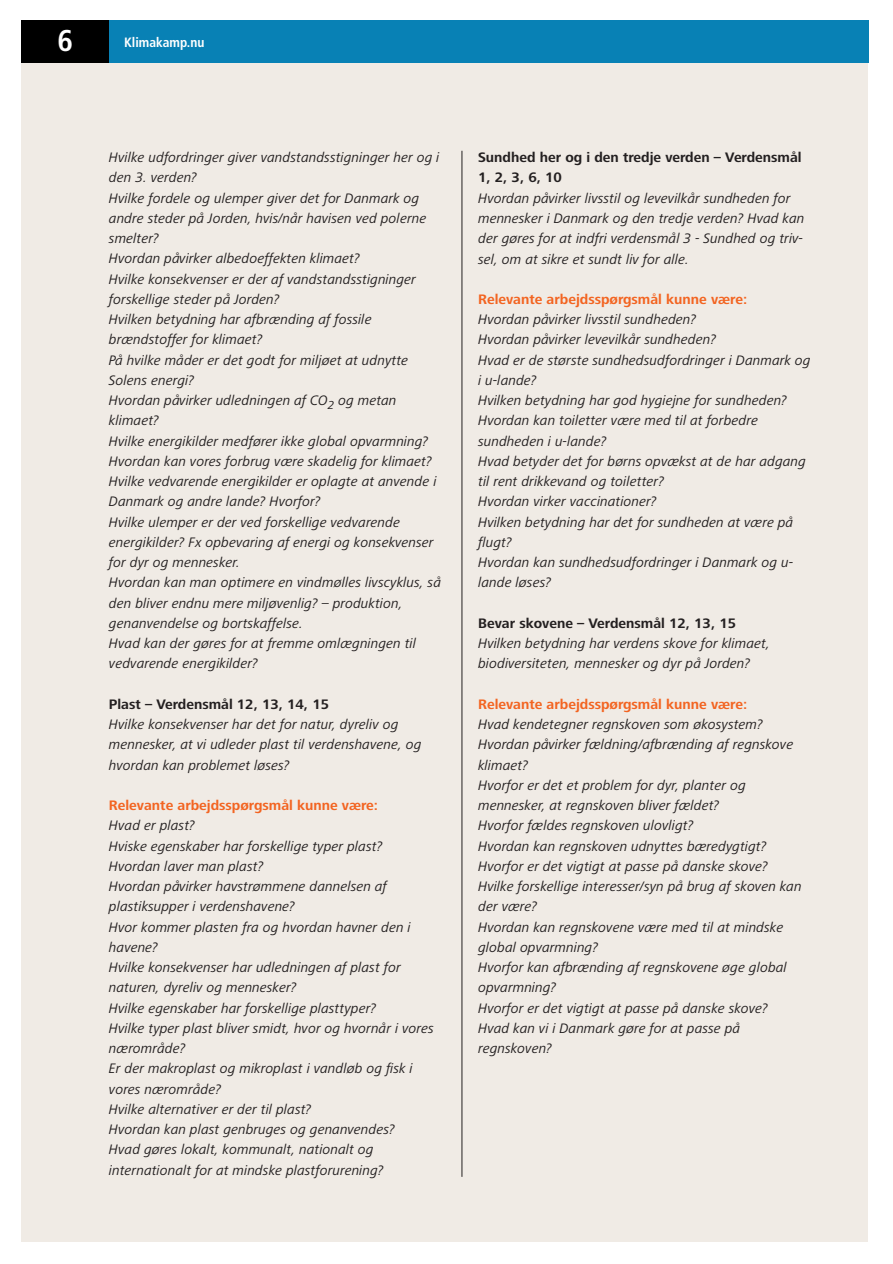
<style>
.page{position:relative;width:893px;height:1264px;background:#fff}
.page>*{position:absolute;margin:0;border:0;box-sizing:border-box;transform-origin:0 0}
.t1{font:700 condensed 30px "Frutiger LT Std";color:#fff}
.t2{font:italic 14.25px/20.2px "Frutiger Next LT";color:#231f20}
.t3{font:700 14.25px/20.2px "Frutiger Next LT";color:#231f20}
.t4{font:700 14.25px "Frutiger Next LT";color:#f36421}
.t5{font:700 condensed 13.5px "Frutiger LT Std";color:#fff}
</style>
<div class="page">
<div style="left:21px;top:54px;width:847px;height:1188px;background:#f0ebe5"></div>
<div style="left:21px;top:20px;width:847px;height:42px;background:#0881b5"></div>
<div style="left:21px;top:20px;width:88px;height:42px;background:#000"></div>
<hr style="left:462px;top:151px;width:1px;height:1026px;background:#231f20">
<h1 class="t1" style="left:57px;top:23px;width:17px">6</h1>
<p class="t5" style="left:124px;top:34px;width:82px">Klimakamp.nu</p>
<p class="t2" style="left:109px;top:147px;width:334px">Hvilke udfordringer giver vandstandsstigninger her og i den 3. verden?<br>Hvilke fordele og ulemper giver det for Danmark og andre steder på Jorden, hvis/når havisen ved polerne smelter?<br>Hvordan påvirker albedoeffekten klimaet?<br>Hvilke konsekvenser er der af vandstandsstigninger forskellige steder på Jorden?<br>Hvilken betydning har afbrænding af fossile brændstoffer for klimaet?<br>På hvilke måder er det godt for miljøet at udnytte Solens energi?<br>Hvordan påvirker udledningen af CO<sub>2</sub> og metan klimaet?<br>Hvilke energikilder medfører ikke global opvarmning?<br>Hvordan kan vores forbrug være skadelig for klimaet?<br>Hvilke vedvarende energikilder er oplagte at anvende i Danmark og andre lande? Hvorfor?<br>Hvilke ulemper er der ved forskellige vedvarende energikilder? Fx opbevaring af energi og konsekvenser for dyr og mennesker.<br>Hvordan kan man optimere en vindmølles livscyklus, så den bliver endnu mere miljøvenlig? – produktion, genanvendelse og bortskaffelse.<br>Hvad kan der gøres for at fremme omlægningen til vedvarende energikilder?</p>
<p class="t3" style="left:109px;top:694px;width:222px">Plast – Verdensmål 12, 13, 14, 15</p>
<p class="t2" style="left:109px;top:714px;width:314px">Hvilke konsekvenser har det for natur, dyreliv og mennesker, at vi udleder plast til verdenshavene, og hvordan kan problemet løses?</p>
<p class="t4" style="left:109px;top:797px;width:271px">Relevante arbejdsspørgsmål kunne være:</p>
<p class="t2" style="left:109px;top:815px;width:326px">Hvad er plast?<br>Hviske egenskaber har forskellige typer plast?<br>Hvordan laver man plast?<br>Hvordan påvirker havstrømmene dannelsen af plastiksupper i verdenshavene?<br>Hvor kommer plasten fra og hvordan havner den i havene?<br>Hvilke konsekvenser har udledningen af plast for naturen, dyreliv og mennesker?<br>Hvilke egenskaber har forskellige plasttyper?<br>Hvilke typer plast bliver smidt, hvor og hvornår i vores nærområde?<br>Er der makroplast og mikroplast i vandløb og fisk i vores nærområde?<br>Hvilke alternativer er der til plast?<br>Hvordan kan plast genbruges og genanvendes?<br>Hvad gøres lokalt, kommunalt, nationalt og internationalt for at mindske plastforurening?</p>
<p class="t3" style="left:478px;top:147px;width:325px">Sundhed her og i den tredje verden – Verdensmål<br>1, 2, 3, 6, 10</p>
<p class="t2" style="left:478px;top:188px;width:328px">Hvordan påvirker livsstil og levevilkår sundheden for mennesker i Danmark og den tredje verden? Hvad kan der gøres for at indfri verdensmål 3 - Sundhed og triv&shy;sel, om at sikre et sundt liv for alle.</p>
<p class="t4" style="left:478px;top:291px;width:271px">Relevante arbejdsspørgsmål kunne være:</p>
<p class="t2" style="left:478px;top:309px;width:334px">Hvordan påvirker livsstil sundheden?<br>Hvordan påvirker levevilkår sundheden?<br>Hvad er de største sundhedsudfordringer i Danmark og i u-lande?<br>Hvilken betydning har god hygiejne for sundheden?<br>Hvordan kan toiletter være med til at forbedre sundheden i u-lande?<br>Hvad betyder det for børns opvækst at de har adgang til rent drikkevand og toiletter?<br>Hvordan virker vaccinationer?<br>Hvilken betydning har det for sundheden at være på flugt?<br>Hvordan kan sundhedsudfordringer i Danmark og u&shy;lande løses?</p>
<p class="t3" style="left:478px;top:613px;width:259px">Bevar skovene – Verdensmål 12, 13, 15</p>
<p class="t2" style="left:478px;top:633px;width:293px">Hvilken betydning har verdens skove for klimaet, biodiversiteten, mennesker og dyr på Jorden?</p>
<p class="t4" style="left:478px;top:696px;width:271px">Relevante arbejdsspørgsmål kunne være:</p>
<p class="t2" style="left:478px;top:714px;width:325px">Hvad kendetegner regnskoven som økosystem?<br>Hvordan påvirker fældning/afbrænding af regnskove klimaet?<br>Hvorfor er det et problem for dyr, planter og mennesker, at regnskoven bliver fældet?<br>Hvorfor fældes regnskoven ulovligt?<br>Hvordan kan regnskoven udnyttes bæredygtigt?<br>Hvorfor er det vigtigt at passe på danske skove?<br>Hvilke forskellige interesser/syn på brug af skoven kan der være?<br>Hvordan kan regnskovene være med til at mindske global opvarmning?<br>Hvorfor kan afbrænding af regnskovene øge global opvarmning?<br>Hvorfor er det vigtigt at passe på danske skove?<br>Hvad kan vi i Danmark gøre for at passe på regnskoven?</p>
</div>
